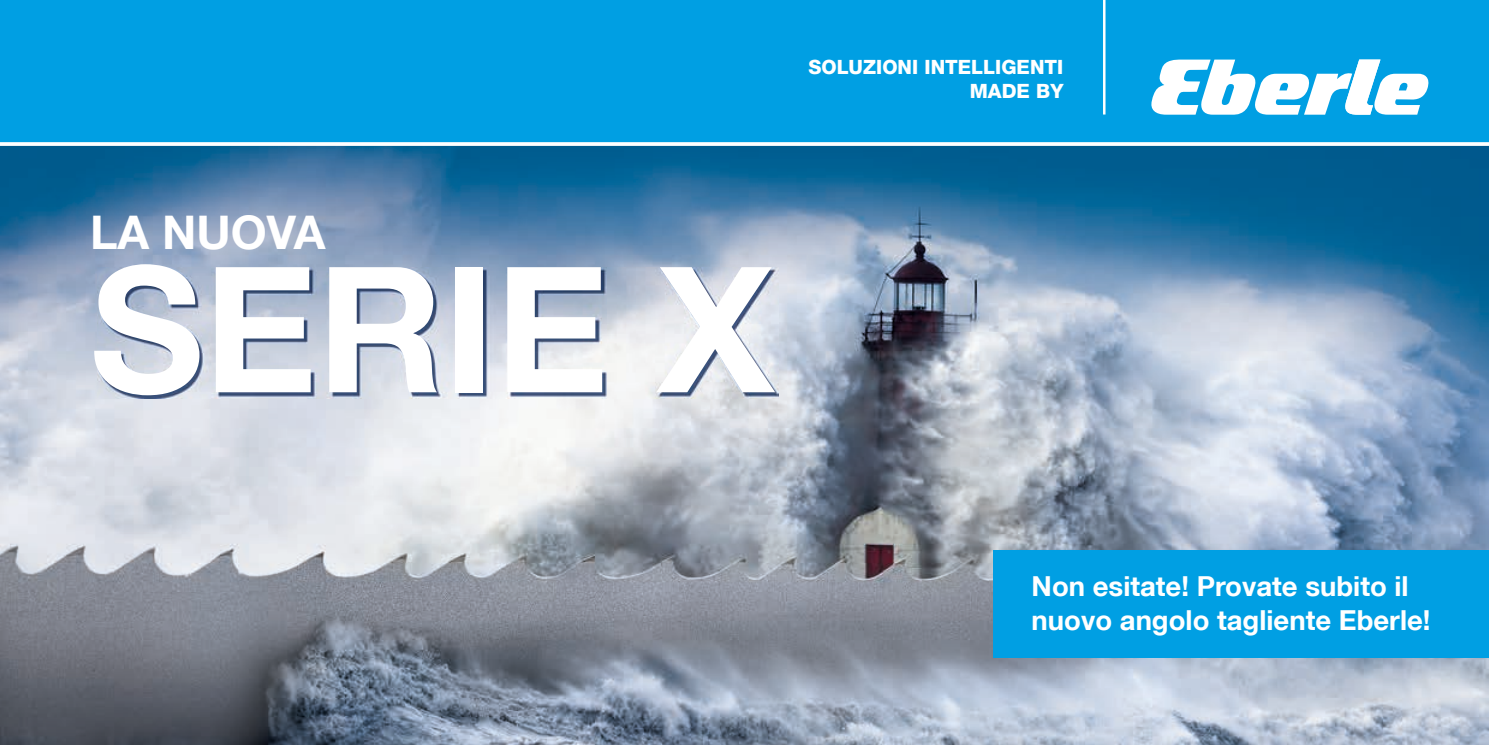
<style>
.page{position:relative;width:1489px;height:745px;background:#fff}
.page>*{position:absolute;margin:0;border:0;box-sizing:border-box;transform-origin:0 0}
.t1{font:700 175px "Helvetica Neue LT";color:#fff}
.t2{font:700 46.25px "Helvetica Neue LT";color:#fff}
.t3{font:700 27.5px/33.2px "Helvetica Neue LT";color:#fff}
.t4{font:800 19.5px/24.8px "Helvetica Neue LT";color:#fff;text-align:right}
</style>
<div class="page">
<img style="left:0;top:146px;width:1488px;height:598px">
<div style="left:0;top:0;width:1488px;height:144px;background:#009fe3"></div>
<hr style="left:1102px;top:0;width:3px;height:114px;background:#fff">
<svg style="left:1151px;top:60px;width:277px;height:55px"></svg>
<img style="left:97px;top:267px;width:681px;height:131px">
<svg style="left:0;top:142px;width:1488px;height:4px"></svg>
<div style="left:993px;top:549px;width:495px;height:108px;background:#009fe3"></div>
<p class="t4" style="left:808px;top:54px;width:256px">SOLUZIONI INTELLIGENTI<br>MADE BY</p>
<h2 class="t2" style="left:90px;top:204px;width:237px">LA NUOVA</h2>
<h1 class="t1" style="left:90px;top:221px;width:685px">SERIE X</h1>
<p class="t3" style="left:1031px;top:568px;width:400px">Non esitate! Provate subito il nuovo angolo tagliente Eberle!</p>
</div>
